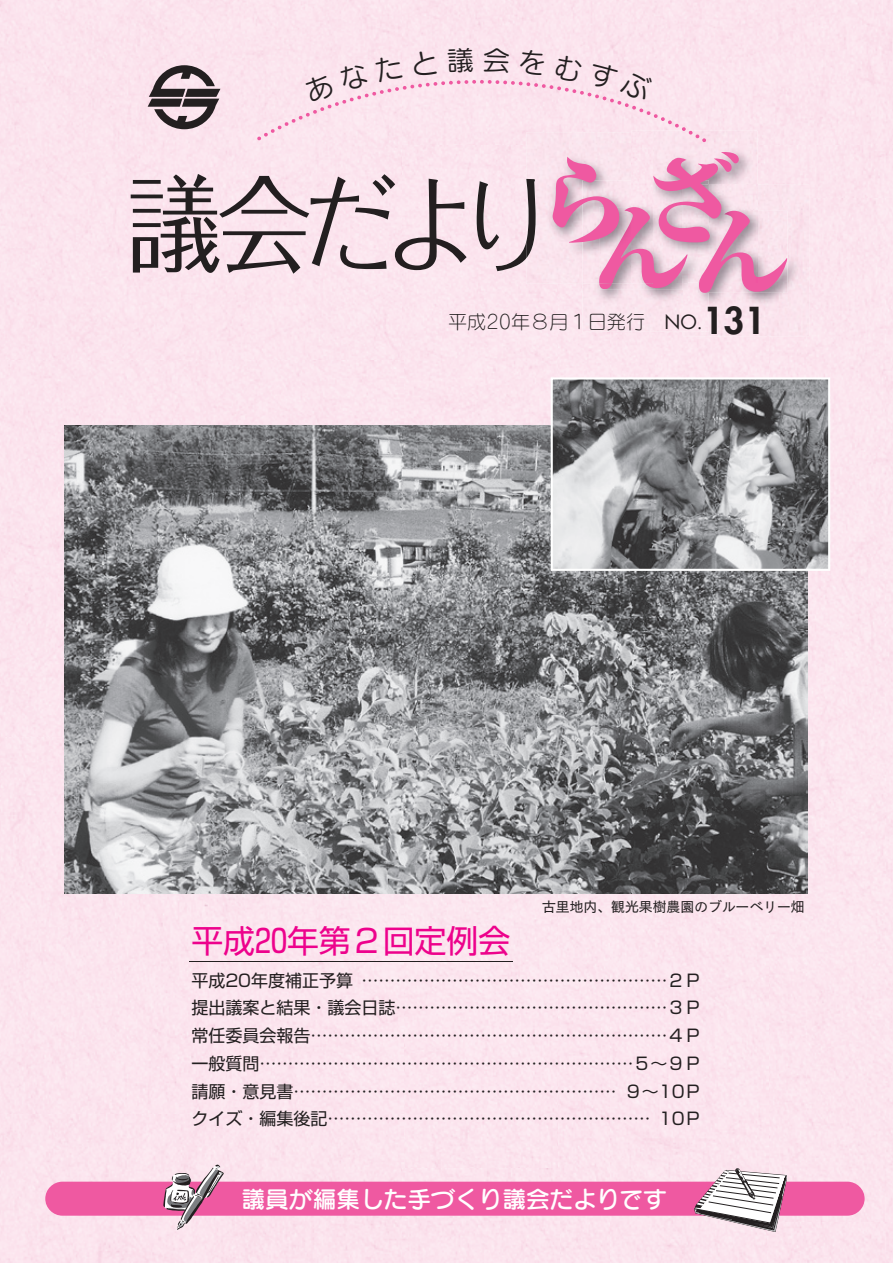
<style>
.page{position:relative;width:893px;height:1263px;background:#fbe4ee}
.page>*{position:absolute;margin:0;border:0;box-sizing:border-box;transform-origin:0 0}
.t1{font:97.8px "Ryumin Pro Ex Heavy 90 ms RKSJ H";color:#ef59a1}
.t2{font:800 36.15px "Futura";color:#231f20}
.t3{font:31.95px "Shin Go Pro";color:#ed028c}
.t4{font:23.4px "Seurat Pro DB 90 ms RKSJ H";color:#fff}
.t5{font:19.2px "Seurat Pro L";color:#231f20}
.t6{font:16.95px "Shin Go Pro";color:#231f20}
.t7{font:13.8px "New Cezanne Pro M";color:#231f20}
.s1{font-weight:400;font-size:19.2px}
.s2{font-family:"Futura"}
</style>
<div class="page">
<svg style="left:131px;top:174px;width:336px;height:100px;background:#c6b4bc"></svg>
<svg style="left:477px;top:181px;width:49px;height:90px;background:#d7c4cb"></svg>
<img style="left:582px;top:284px;width:101px;height:48px">
<img style="left:599px;top:282px;width:84px;height:7px">
<img style="left:683px;top:185px;width:126px;height:151px">
<img style="left:683px;top:207px;width:26px;height:125px">
<svg style="left:683px;top:282px;width:4px;height:7px"></svg>
<img style="left:709px;top:211px;width:78px;height:82px">
<svg style="left:699px;top:282px;width:10px;height:11px"></svg>
<img style="left:652px;top:131px;width:105px;height:54px">
<img style="left:652px;top:180px;width:57px;height:27px">
<img style="left:652px;top:207px;width:31px;height:75px">
<img style="left:709px;top:185px;width:48px;height:26px">
<img style="left:683px;top:207px;width:4px;height:75px">
<img style="left:709px;top:211px;width:48px;height:71px">
<img style="left:699px;top:211px;width:10px;height:71px">
<img style="left:526px;top:145px;width:105px;height:139px">
<img style="left:526px;top:179px;width:10px;height:79px">
<img style="left:582px;top:180px;width:49px;height:104px">
<img style="left:599px;top:207px;width:53px;height:77px">
<img style="left:631px;top:145px;width:21px;height:137px">
<div style="left:45px;top:1182px;width:820px;height:34px;background:#ef59a1;border-radius:17px"></div>
<svg style="left:148px;top:65px;width:72px;height:64px;background:#95868c"></svg>
<svg style="left:163px;top:1164px;width:61px;height:66px"></svg>
<svg style="left:694px;top:1168px;width:93px;height:64px;background:#ccbac2"></svg>
<hr style="left:190px;top:961px;width:323px;height:1px;background:#231f20">
<img style="left:64px;top:425px;width:743px;height:468px">
<svg style="left:551px;top:377px;width:279px;height:194px;background:#939496"></svg>
<div style="left:251px;top:47px;width:458px;height:98px;background:#fbe4ee"></div>
<h1 class="t1" style="left:535px;top:124px;width:206px">らざ</h1>
<h1 class="t1" style="left:592px;top:176px;width:201px">んん</h1>
<h2 class="t2" style="left:697px;top:297px;width:70px"><span class="s1">.</span>131</h2>
<p class="t5" style="left:448px;top:310px;width:250px">平成20年８月１日発行　<span class="s2">NO</span></p>
<p class="t7" style="left:542px;top:894px;width:264px">古里地内、観光果樹農園のブルーベリー畑</p>
<h3 class="t3" style="left:191px;top:914px;width:320px">平成20年第２回定例会</h3>
<p class="t6" style="left:361px;top:966px;width:342px">………………………………………………２Ｐ</p>
<p class="t6" style="left:191px;top:966px;width:163px">平成20年度補正予算</p>
<p class="t6" style="left:191px;top:994px;width:512px">提出議案と結果・議会日誌…………………………………………３Ｐ</p>
<p class="t6" style="left:191px;top:1022px;width:512px">常任委員会報告………………………………………………………４Ｐ</p>
<p class="t6" style="left:191px;top:1049px;width:512px">一般質問…………………………………………………………５～９Ｐ</p>
<p class="t6" style="left:625px;top:1077px;width:78px">９～10Ｐ</p>
<p class="t6" style="left:191px;top:1077px;width:427px">請願・意見書…………………………………………………</p>
<p class="t6" style="left:191px;top:1105px;width:461px">クイズ・編集後記…………………………………………………</p>
<p class="t6" style="left:659px;top:1105px;width:44px">10Ｐ</p>
<h3 class="t4" style="left:242px;top:1184px;width:427px">議員が編集した手づくり議会だよりです</h3>
</div>
